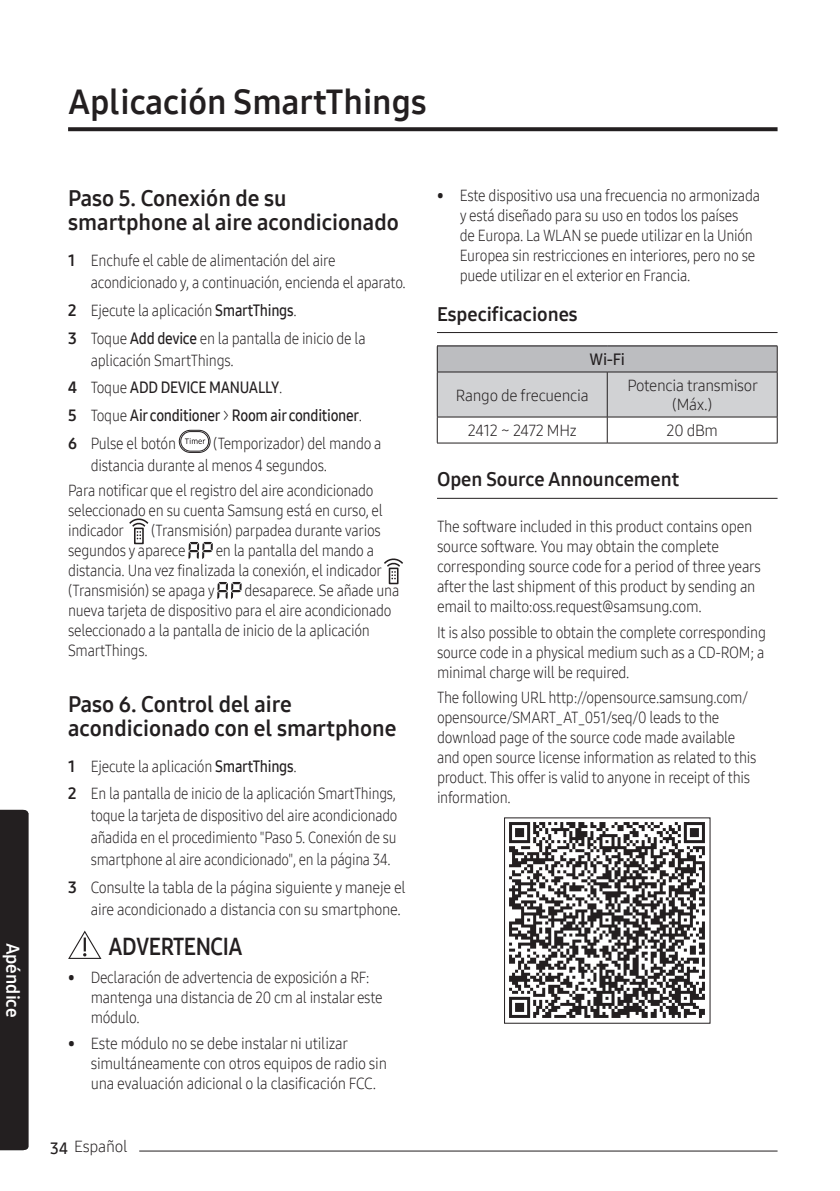
<style>
.page{position:relative;width:840px;height:1191px;background:#fff}
.page>*{position:absolute;margin:0;border:0;box-sizing:border-box;transform-origin:0 0}
.t1{font:34px "Samsung One 700";color:#231f20}
.t2{font:24px "Samsung One 700";letter-spacing:-.02em;color:#231f20;scale:.9 1}
.t3{font:22px/24px "Samsung One 700";color:#231f20}
.t4{font:19.2px "Samsung One 700";color:#231f20}
.t5{font:18px "Samsung One 700";color:#fff}
.t6{font:16px/20px "Samsung One 300";letter-spacing:-.02em;color:#231f20;scale:.9 1}
.t7{font:16px/20px "Samsung One 300";letter-spacing:-.02em;color:#231f20;scale:.92 1}
.t8{font:16px/20px "Samsung One 300";letter-spacing:-.02em;color:#231f20;scale:.93 1}
.t9{font:16px/22px "Samsung One 300";letter-spacing:-.02em;color:#231f20;text-align:justify;scale:.88 1}
.t10{font:16px/19px "Samsung One 300";letter-spacing:-.02em;color:#231f20;text-align:center}
.t11{font:16px/27.6px "Samsung One 600";letter-spacing:-.02em;color:#231f20;scale:.9 1}
.t12{font:16px "Samsung One 600";letter-spacing:-.02em;color:#231f20}
.s1{font-family:"Samsung One 700"}
.s2{font-family:"Samsung One 600"}
.s3{font-family:"Samsung One 300"}
</style>
<div class="page">
<svg style="left:68px;top:127px;width:709px;height:4px;background:#2f2b2c"></svg>
<hr style="left:74px;top:1150px;width:703px;height:1px;background:#231f20">
<div style="left:74px;top:1144px;width:65px;height:8px;background:#fff"></div>
<div style="left:0;top:810px;width:28px;height:340px;background:#231f20"></div>
<svg style="left:179px;top:430px;width:31px;height:23px"></svg>
<div style="left:180px;top:431px;width:28px;height:20px;border:1px solid #231f20;border-radius:10px"></div>
<svg style="left:185px;top:438px;width:20px;height:6px"></svg>
<div style="left:134px;top:527px;width:10px;height:17px;border:2px solid #231f20"></div>
<svg style="left:129px;top:518px;width:19px;height:21px"></svg>
<svg style="left:188px;top:542px;width:25px;height:17px"></svg>
<div style="left:388px;top:567px;width:10px;height:17px;border:2px solid #231f20"></div>
<svg style="left:384px;top:558px;width:19px;height:21px"></svg>
<svg style="left:217px;top:582px;width:24px;height:17px"></svg>
<svg style="left:68px;top:930px;width:33px;height:29px"></svg>
<hr style="left:437px;top:332px;width:340px;height:1px;background:#231f20">
<hr style="left:437px;top:498px;width:340px;height:1px;background:#231f20">
<svg style="left:436px;top:346px;width:341px;height:97px"></svg>
<hr style="left:437px;top:443px;width:170px;height:1px;background:#231f20">
<hr style="left:607px;top:443px;width:170px;height:1px;background:#231f20">
<img style="left:509px;top:822px;width:196px;height:196px">
<p class="t5" style="left:25px;top:942px;width:76px;rotate:90deg">Apéndice</p>
<h1 class="t1" style="left:68px;top:79px;width:360px">Aplicación SmartThings</h1>
<h3 class="t3" style="left:68px;top:186px;width:332px">Paso 5. Conexión de su smartphone al aire acondicionado</h3>
<p class="t6" style="left:91px;top:249px;width:351px;line-height:22px;text-indent:-23px"><span class="s1">1</span> Enchufe el cable de alimentación del aire acondicionado y, a continuación, encienda el aparato.</p>
<p class="t6" style="left:68px;top:296px;width:332px;line-height:27.6px"><span class="s1">2</span> Ejecute la aplicación <span class="s2">SmartThings</span>.<br><span class="s1">3</span> Toque <span class="s2">Add device</span> en la pantalla de inicio de la</p>
<p class="t6" style="left:91px;top:350px;width:160px">aplicación SmartThings.</p>
<p class="t11" style="left:68px;top:373px;width:328px"><span class="s1">4</span> <span class="s3">Toque</span> ADD DEVICE MANUALLY<span class="s3">.<br></span><span class="s1">5</span> <span class="s3">Toque</span> Air conditioner <span class="s3">&gt;</span> Room air conditioner<span class="s3">.</span></p>
<p class="t6" style="left:68px;top:433px;width:121px"><span class="s1">6</span> Pulse el botón</p>
<p class="t6" style="left:91px;top:432px;width:324px;line-height:22px;text-indent:122px">(Temporizador) del mando a distancia durante al menos 4 segundos.</p>
<p class="t6" style="left:68px;top:480px;width:351px">Para notificar que el registro del aire acondicionado seleccionado en su cuenta Samsung está en curso, el indicador</p>
<p class="t6" style="left:68px;top:520px;width:349px;text-indent:83px">(Transmisión) parpadea durante varios segundos y aparece</p>
<p class="t6" style="left:68px;top:540px;width:350px;text-indent:147px">en la pantalla del mando a distancia. Una vez finalizada la conexión, el indicador (Transmisión) se apaga y</p>
<p class="t6" style="left:68px;top:580px;width:369px;text-indent:176px">desaparece. Se añade una nueva tarjeta de dispositivo para el aire acondicionado seleccionado a la pantalla de inicio de la aplicación SmartThings.</p>
<h3 class="t3" style="left:68px;top:691px;width:330px">Paso 6. Control del aire acondicionado con el smartphone</h3>
<p class="t6" style="left:68px;top:752px;width:365px;line-height:27.6px"><span class="s1">1</span> Ejecute la aplicación <span class="s2">SmartThings</span>.<br><span class="s1">2</span> En la pantalla de inicio de la aplicación SmartThings,</p>
<p class="t9" style="left:91px;top:804px;width:350px">toque la tarjeta de dispositivo del aire acondicionado añadida en el procedimiento "Paso 5. Conexión de su smartphone al aire acondicionado", en la página 34.</p>
<p class="t8" style="left:91px;top:876px;width:340px;line-height:22px;text-indent:-23px"><span class="s1">3</span> Consulte la tabla de la página siguiente y maneje el aire acondicionado a distancia con su smartphone.</p>
<h2 class="t2" style="left:108px;top:930px;width:150px">ADVERTENCIA</h2>
<p class="t6" style="left:91px;top:967px;width:325px;text-indent:-23px">• Declaración de advertencia de exposición a RF: mantenga una distancia de 20 cm al instalar este módulo.</p>
<p class="t8" style="left:91px;top:1033px;width:320px;text-indent:-23px">• Este módulo no se debe instalar ni utilizar simultáneamente con otros equipos de radio sin una evaluación adicional o la clasificación FCC.</p>
<p class="t10" style="left:50px;top:1137px;width:79px"><span class="s2">34</span> Español</p>
<p class="t6" style="left:459px;top:185px;width:335px;text-indent:-23px">• Este dispositivo usa una frecuencia no armonizada y está diseñado para su uso en todos los países<br>de Europa. La WLAN se puede utilizar en la Unión Europea sin restricciones en interiores, pero no se puede utilizar en el exterior en Francia.</p>
<p class="t4" style="left:437px;top:301px;width:142px">Especificaciones</p>
<p class="t12" style="left:589px;top:349px;width:37px">Wi-Fi</p>
<p class="t10" style="left:455px;top:385px;width:134px">Rango de frecuencia</p>
<p class="t10" style="left:627px;top:376px;width:132px">Potencia transmisor (Máx.)</p>
<p class="t10" style="left:467px;top:421px;width:110px">2412 ~ 2472 MHz</p>
<p class="t10" style="left:666px;top:421px;width:53px">20 dBm</p>
<p class="t4" style="left:437px;top:467px;width:243px">Open Source Announcement</p>
<p class="t7" style="left:437px;top:516px;width:353px">The software included in this product contains open source software. You may obtain the complete corresponding source code for a period of three years after the last shipment of this product by sending an email to mailto:oss.request@samsung.com.</p>
<p class="t6" style="left:437px;top:622px;width:367px;text-align:justify">It is also possible to obtain the complete corresponding source code in a physical medium such as a CD-ROM; a minimal charge will be required.</p>
<p class="t6" style="left:437px;top:687px;width:356px">The following URL http://opensource.samsung.com/ opensource/SMART_AT_051/seq/0 leads to the download page of the source code made available and open source license information as related to this product. This offer is valid to anyone in receipt of this information.</p>
</div>
